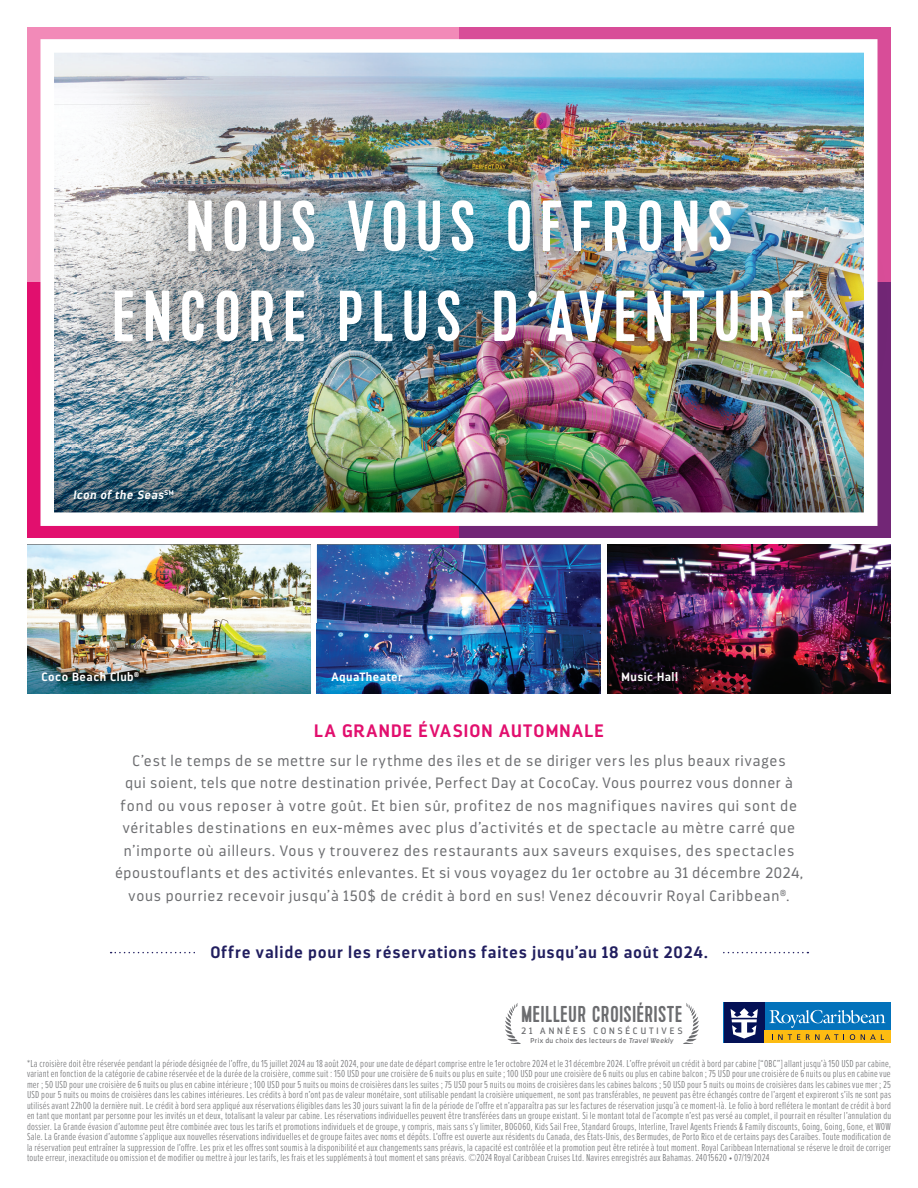
<style>
.page{position:relative;width:918px;height:1188px;background:#fff}
.page>*{position:absolute;margin:0;border:0;box-sizing:border-box;transform-origin:0 0}
.t1{font:72px/90px "Kapra";letter-spacing:.12em;color:#fff;text-align:center}
.t2{font:22.95px "Kapra";letter-spacing:.035em;color:#6c6d70}
.t3{font:700 18px "Darwin";letter-spacing:.07em;color:#e20f6e}
.t4{font:700 16.5px "Darwin";letter-spacing:.05em;color:#211e5f}
.t5{font:300 15px/22.5px "Darwin";letter-spacing:.055em;color:#6c6d70;text-align:center}
.t6{font:700 12px "Darwin";letter-spacing:.04em;color:#fff}
.t7{font:italic 700 12px "Darwin";letter-spacing:.04em;color:#fff}
.t8{font:300 10.5px/10.5px "Proxima Nova Ex Cn";letter-spacing:.02em;color:#6c6d70;text-align:justify}
.t9{font:9.3px "Darwin";letter-spacing:.305em;color:#6c6d70}
.t10{font:7.05px "Darwin";letter-spacing:.045em;color:#6c6d70}
.s1{font-style:italic}
</style>
<div class="page">
<div style="left:27px;top:27px;width:432px;height:256px;background:#f28ab8"></div>
<div style="left:27px;top:283px;width:432px;height:255px;background:#e20f6e"></div>
<div style="left:459px;top:27px;width:432px;height:256px;background:#d84d98"></div>
<div style="left:459px;top:283px;width:432px;height:255px;background:#722676"></div>
<img style="left:55px;top:54px;width:808px;height:394px">
<img style="left:55px;top:448px;width:808px;height:63px">
<svg style="left:111px;top:952px;width:697px;height:1px"></svg>
<div style="left:198px;top:946px;width:522px;height:12px;background:#fff"></div>
<img style="left:55px;top:105px;width:95px;height:94px">
<img style="left:150px;top:105px;width:618px;height:58px">
<img style="left:768px;top:105px;width:95px;height:94px">
<img style="left:55px;top:199px;width:44px;height:237px">
<img style="left:819px;top:199px;width:44px;height:237px">
<img style="left:99px;top:378px;width:720px;height:58px">
<img style="left:77px;top:163px;width:762px;height:215px">
<img style="left:27px;top:545px;width:284px;height:78px">
<img style="left:317px;top:545px;width:284px;height:78px">
<img style="left:607px;top:545px;width:284px;height:148px">
<img style="left:27px;top:623px;width:284px;height:70px">
<img style="left:317px;top:623px;width:284px;height:70px">
<div style="left:724px;top:1002px;width:167px;height:41px;background:#0372bb"></div>
<div style="left:724px;top:1002px;width:41px;height:41px;background:#041156"></div>
<div style="left:765px;top:1031px;width:126px;height:12px;background:#fdbc12"></div>
<svg style="left:772px;top:1034px;width:28px;height:6px"></svg>
<svg style="left:806px;top:1034px;width:13px;height:6px"></svg>
<svg style="left:825px;top:1034px;width:13px;height:6px"></svg>
<svg style="left:849px;top:1034px;width:6px;height:6px"></svg>
<svg style="left:861px;top:1034px;width:23px;height:6px"></svg>
<svg style="left:731px;top:1008px;width:27px;height:30px"></svg>
<svg style="left:769px;top:1010px;width:117px;height:18px"></svg>
<svg style="left:505px;top:1003px;width:15px;height:40px"></svg>
<svg style="left:684px;top:1003px;width:15px;height:40px"></svg>
<div style="left:40px;top:39px;width:838px;height:487px;border:14px solid #fff"></div>
<h1 class="t1" style="left:113px;top:183px;width:694px">NOUS VOUS OFFRONS<br>ENCORE PLUS D’AVENTURE</h1>
<p class="t7" style="left:73px;top:488px;width:102px">Icon of the Seas<sup>SM</sup></p>
<p class="t6" style="left:42px;top:669px;width:99px">Coco Beach Club<sup>®</sup></p>
<p class="t6" style="left:331px;top:669px;width:73px">AquaTheater</p>
<p class="t6" style="left:622px;top:669px;width:58px">Music Hall</p>
<h3 class="t3" style="left:314px;top:719px;width:291px">LA GRANDE ÉVASION AUTOMNALE</h3>
<p class="t5" style="left:115px;top:750px;width:689px">C’est le temps de se mettre sur le rythme des îles et de se diriger vers les plus beaux rivages<br>qui soient, tels que notre destination privée, Perfect Day at CocoCay. Vous pourrez vous donner à fond ou vous reposer à votre goût. Et bien sûr, profitez de nos magnifiques navires qui sont de véritables destinations en eux-mêmes avec plus d’activités et de spectacle au mètre carré que n’importe où ailleurs. Vous y trouverez des restaurants aux saveurs exquises, des spectacles époustouflants et des activités enlevantes. Et si vous voyagez du 1er octobre au 31 décembre 2024, vous pourriez recevoir jusqu’à 150$ de crédit à bord en sus! Venez découvrir Royal Caribbean<sup>®</sup>.</p>
<h3 class="t4" style="left:210px;top:942px;width:499px">Offre valide pour les réservations faites jusqu’au 18 août 2024.</h3>
<h2 class="t2" style="left:522px;top:1001px;width:162px">MEILLEUR CROISIÉRISTE</h2>
<p class="t9" style="left:521px;top:1025px;width:163px">21 ANNÉES CONSÉCUTIVES</p>
<p class="t10" style="left:531px;top:1036px;width:144px">Prix du choix des lecteurs de <span class="s1">Travel Weekly</span></p>
<p class="t8" style="left:27px;top:1058px;width:866px">*La croisière doit être réservée pendant la période désignée de l’offre, du 15 juillet 2024 au 18 août 2024, pour une date de départ comprise entre le 1er octobre 2024 et le 31 décembre 2024. L’offre prévoit un crédit à bord par cabine [“OBC”] allant jusqu’à 150 USD par cabine, variant en fonction de la catégorie de cabine réservée et de la durée de la croisière, comme suit : 150 USD pour une croisière de 6 nuits ou plus en suite ; 100 USD pour une croisière de 6 nuits ou plus en cabine balcon ; 75 USD pour une croisière de 6 nuits ou plus en cabine vue mer ; 50 USD pour une croisière de 6 nuits ou plus en cabine intérieure ; 100 USD pour 5 nuits ou moins de croisières dans les suites ; 75 USD pour 5 nuits ou moins de croisières dans les cabines balcons ; 50 USD pour 5 nuits ou moins de croisières dans les cabines vue mer ; 25<br>USD pour 5 nuits ou moins de croisières dans les cabines intérieures. Les crédits à bord n’ont pas de valeur monétaire, sont utilisable pendant la croisière uniquement, ne sont pas transférables, ne peuvent pas être échangés contre de l’argent et expireront s’ils ne sont pas utilisés avant 22h00 la dernière nuit. Le crédit à bord sera appliqué aux réservations éligibles dans les 30 jours suivant la fin de la période de l’offre et n’apparaîtra pas sur les factures de réservation jusqu’à ce moment-là. Le folio à bord reflétera le montant de crédit à bord en tant que montant par personne pour les invités un et deux, totalisant la valeur par cabine. Les réservations individuelles peuvent être transférées dans un groupe existant. Si le montant total de l’acompte n’est pas versé au complet, il pourrait en résulter l’annulation du dossier. La Grande évasion d’automne peut être combinée avec tous les tarifs et promotions individuels et de groupe, y compris, mais sans s’y limiter, BOGO60, Kids Sail Free, Standard Groups, Interline, Travel Agents Friends &amp; Family discounts, Going, Going, Gone, et WOW Sale. La Grande évasion d’automne s’applique aux nouvelles réservations individuelles et de groupe faites avec noms et dépôts. L’offre est ouverte aux résidents du Canada, des États-Unis, des Bermudes, de Porto Rico et de certains pays des Caraïbes. Toute modification de la réservation peut entraîner la suppression de l’offre. Les prix et les offres sont soumis à la disponibilité et aux changements sans préavis, la capacité est contrôlée et la promotion peut être retirée à tout moment. Royal Caribbean International se réserve le droit de corriger toute erreur, inexactitude ou omission et de modifier ou mettre à jour les tarifs, les frais et les suppléments à tout moment et sans préavis. ©2024 Royal Caribbean Cruises Ltd. Navires enregistrés aux Bahamas. 24015620 • 07/19/2024</p>
</div>
